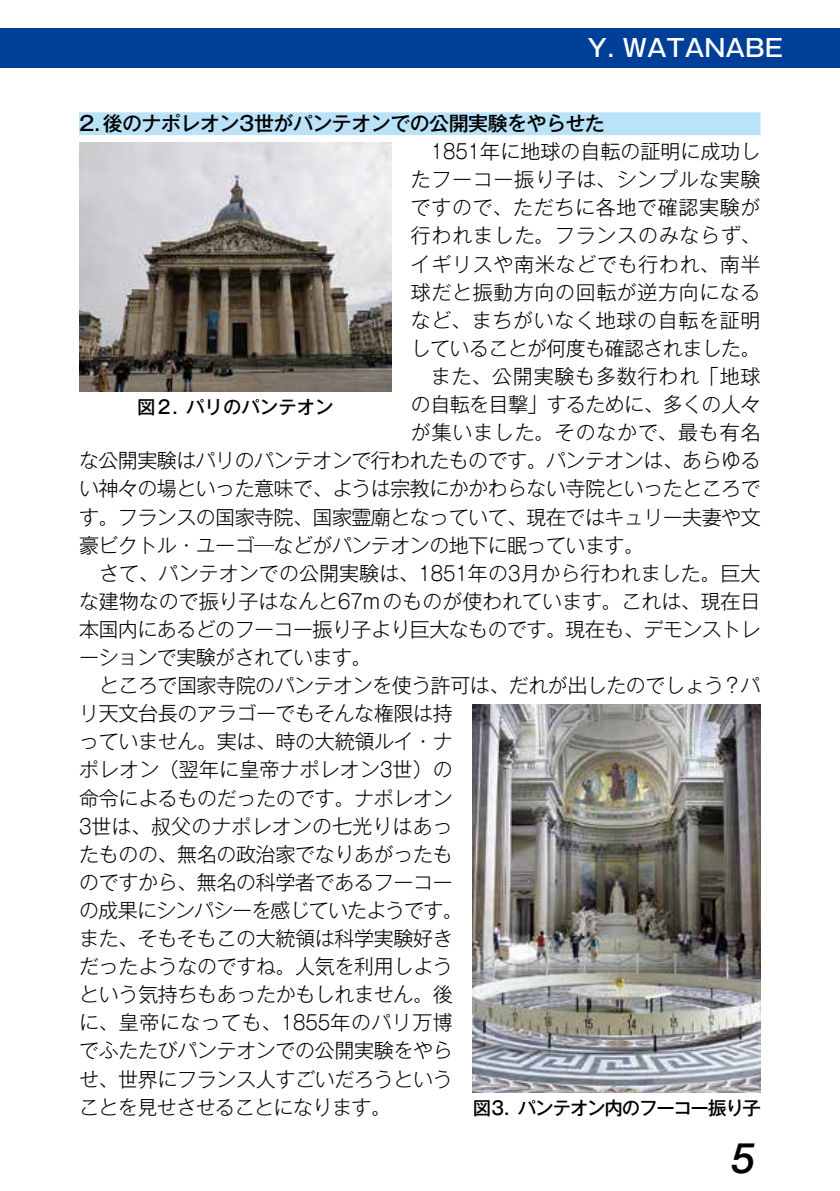
<style>
.page{position:relative;width:840px;height:1191px;background:#fff}
.page>*{position:absolute;margin:0;border:0;box-sizing:border-box;transform-origin:0 0}
.t1{font:italic 500 42px "Helvetica Neue";color:#000}
.t2{font:500 24px "Gothic MB101 Pro";color:#fff}
.t3{font:300 20px "Gothic MB101 Pro";letter-spacing:-.02em;color:#000}
.t4{font:300 20px "Gothic MB101 Pro";letter-spacing:.035em;color:#000}
.t5{font:300 20px "Gothic MB101 Pro";color:#000}
.t6{font:500 20px "Gothic MB101 Pro";letter-spacing:-.03em;color:#000}
.t7{font:300 20px "Gothic MB101 Pro";letter-spacing:-.05em;color:#000}
.t8{font:300 20px "Gothic MB101 Pro";letter-spacing:.02em;color:#000}
.t9{font:300 20px "Gothic MB101 Pro";letter-spacing:.005em;color:#000}
.t10{font:300 20px "Gothic MB101 Pro";letter-spacing:.005em;color:#000;scale:.9 1}
.t11{font:300 20px "Gothic MB101 Pro";color:#000;scale:.9 1}
.t12{font:300 20px "Gothic MB101 Pro";letter-spacing:.03em;color:#000}
.t13{font:300 20px "Gothic MB101 Pro";letter-spacing:.04em;color:#000}
.t14{font:500 18.4px "Gothic MB101 Pro";letter-spacing:-.05em;color:#000}
.t15{font:500 18.4px "Gothic MB101 Pro";color:#000}
</style>
<div class="page">
<div style="left:79px;top:112px;width:681px;height:23px;background:#bae3f9"></div>
<div style="left:0;top:28px;width:839px;height:40px;background:#003f98"></div>
<img style="left:79px;top:142px;width:312px;height:250px">
<img style="left:472px;top:704px;width:288px;height:388px">
<p class="t2" style="left:587px;top:28px;width:197px">Y. WATANABE</p>
<p class="t6" style="left:79px;top:107px;width:527px">2.後のナポレオン3世がパンテオンでの公開実験をやらせた</p>
<p class="t11" style="left:430px;top:135px;width:367px">1851年に地球の自転の証明に成功し</p>
<p class="t4" style="left:410px;top:163px;width:351px">たフーコー振り子は、シンプルな実験</p>
<p class="t4" style="left:410px;top:191px;width:351px">ですので、ただちに各地で確認実験が</p>
<p class="t4" style="left:410px;top:219px;width:351px">行われました。フランスのみならず、</p>
<p class="t4" style="left:410px;top:247px;width:351px">イギリスや南米などでも行われ、南半</p>
<p class="t12" style="left:410px;top:275px;width:351px">球だと振動方向の回転が逆方向になる</p>
<p class="t4" style="left:410px;top:303px;width:351px">など、まちがいなく地球の自転を証明</p>
<p class="t3" style="left:410px;top:332px;width:351px">していることが何度も確認されました。</p>
<p class="t13" style="left:430px;top:360px;width:331px">また、公開実験も多数行われ「地球</p>
<p class="t3" style="left:410px;top:388px;width:351px">の自転を目撃」するために、多くの人々</p>
<p class="t4" style="left:410px;top:416px;width:351px">が集いました。そのなかで、最も有名</p>
<p class="t3" style="left:79px;top:444px;width:682px">な公開実験はパリのパンテオンで行われたものです。パンテオンは、あらゆる</p>
<p class="t3" style="left:79px;top:472px;width:682px">い神々の場といった意味で、ようは宗教にかかわらない寺院といったところで</p>
<p class="t3" style="left:79px;top:500px;width:682px">す。フランスの国家寺院、国家霊廟となっていて、現在ではキュリー夫妻や文</p>
<p class="t3" style="left:79px;top:528px;width:566px">豪ビクトル・ユーゴ―などがパンテオンの地下に眠っています。</p>
<p class="t5" style="left:99px;top:556px;width:662px">さて、パンテオンでの公開実験は、1851年の3月から行われました。巨大</p>
<p class="t3" style="left:79px;top:584px;width:682px">な建物なので振り子はなんと67mのものが使われています。これは、現在日</p>
<p class="t3" style="left:79px;top:612px;width:682px">本国内にあるどのフーコー振り子より巨大なものです。現在も、デモンストレ</p>
<p class="t3" style="left:79px;top:641px;width:294px">ーションで実験がされています。</p>
<p class="t3" style="left:99px;top:669px;width:662px">ところで国家寺院のパンテオンを使う許可は、だれが出したのでしょう?パ</p>
<p class="t3" style="left:79px;top:697px;width:375px">リ天文台長のアラゴーでもそんな権限は持</p>
<p class="t3" style="left:79px;top:725px;width:375px">っていません。実は、時の大統領ルイ・ナ</p>
<p class="t9" style="left:79px;top:753px;width:375px">ポレオン（翌年に皇帝ナポレオン3世）の</p>
<p class="t3" style="left:79px;top:781px;width:375px">命令によるものだったのです。ナポレオン</p>
<p class="t10" style="left:79px;top:809px;width:416px">3世は、叔父のナポレオンの七光りはあっ</p>
<p class="t3" style="left:79px;top:837px;width:375px">たものの、無名の政治家でなりあがったも</p>
<p class="t3" style="left:79px;top:865px;width:375px">のですから、無名の科学者であるフーコー</p>
<p class="t7" style="left:79px;top:893px;width:385px">の成果にシンパシーを感じていたようです。</p>
<p class="t3" style="left:79px;top:921px;width:375px">また、そもそもこの大統領は科学実験好き</p>
<p class="t3" style="left:79px;top:950px;width:375px">だったようなのですね。人気を利用しよう</p>
<p class="t3" style="left:79px;top:978px;width:375px">という気持ちもあったかもしれません。後</p>
<p class="t8" style="left:79px;top:1006px;width:375px">に、皇帝になっても、1855年のパリ万博</p>
<p class="t3" style="left:79px;top:1034px;width:375px">でふたたびパンテオンでの公開実験をやら</p>
<p class="t3" style="left:79px;top:1062px;width:375px">せ、世界にフランス人すごいだろうという</p>
<p class="t3" style="left:79px;top:1090px;width:313px">ことを見せさせることになります。</p>
<p class="t15" style="left:137px;top:391px;width:198px">図２．パリのパンテオン</p>
<p class="t14" style="left:472px;top:1092px;width:289px">図3．パンテオン内のフーコー振り子</p>
<h1 class="t1" style="left:731px;top:1121px;width:25px">5</h1>
</div>
